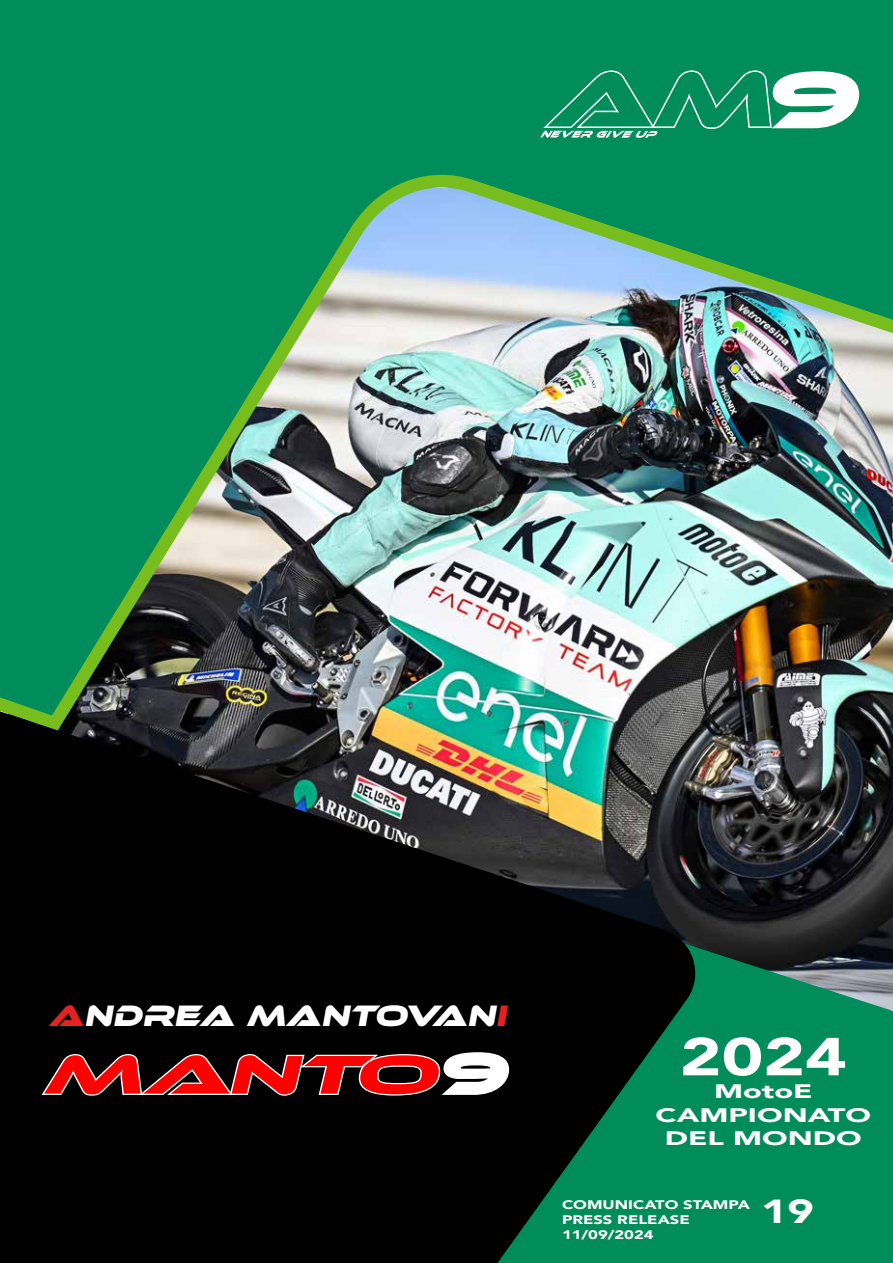
<style>
.page{position:relative;width:893px;height:1263px;background:#fff}
.page>*{position:absolute;margin:0;border:0;box-sizing:border-box;transform-origin:0 0}
.t1{font:900 52.8px "Avenir";color:#fff;scale:1.33 1}
.t2{font:900 33.3px "Avenir";color:#fff;scale:1.33 1}
.t3{font:italic 700 30.6px "Ethnocentric Rg";color:#fff}
.t4{font:900 19.5px/23.4px "Avenir";color:#fff;text-align:center;scale:1.58 1}
.t5{font:900 12.3px/15px "Avenir";color:#fff;scale:1.33 1}
.s1{color:#e42320}
</style>
<div class="page">
<img style="left:705px;top:731px;width:188px;height:211px">
<img style="left:0;top:0;width:893px;height:731px">
<svg style="left:705px;top:942px;width:188px;height:321px;background:#08845a"></svg>
<svg style="left:0;top:704px;width:705px;height:559px;background:#12201a"></svg>
<svg style="left:42px;top:1052px;width:467px;height:44px;background:#963131"></svg>
<svg style="left:540px;top:70px;width:319px;height:68px"></svg>
<h3 class="t3" style="left:48px;top:997px;width:460px"><span class="s1">A</span>NDREA MANTOVAN<span class="s1">I</span></h3>
<h1 class="t1" style="left:680px;top:1012px;width:127px">2024</h1>
<h3 class="t4" style="left:656px;top:1079px;width:138px">MotoE<br>CAMPIONATO<br>DEL MONDO</h3>
<p class="t5" style="left:562px;top:1196px;width:143px">COMUNICATO STAMPA<br>PRESS RELEASE<br>11/09/2024</p>
<h2 class="t2" style="left:761px;top:1183px;width:41px">19</h2>
</div>
